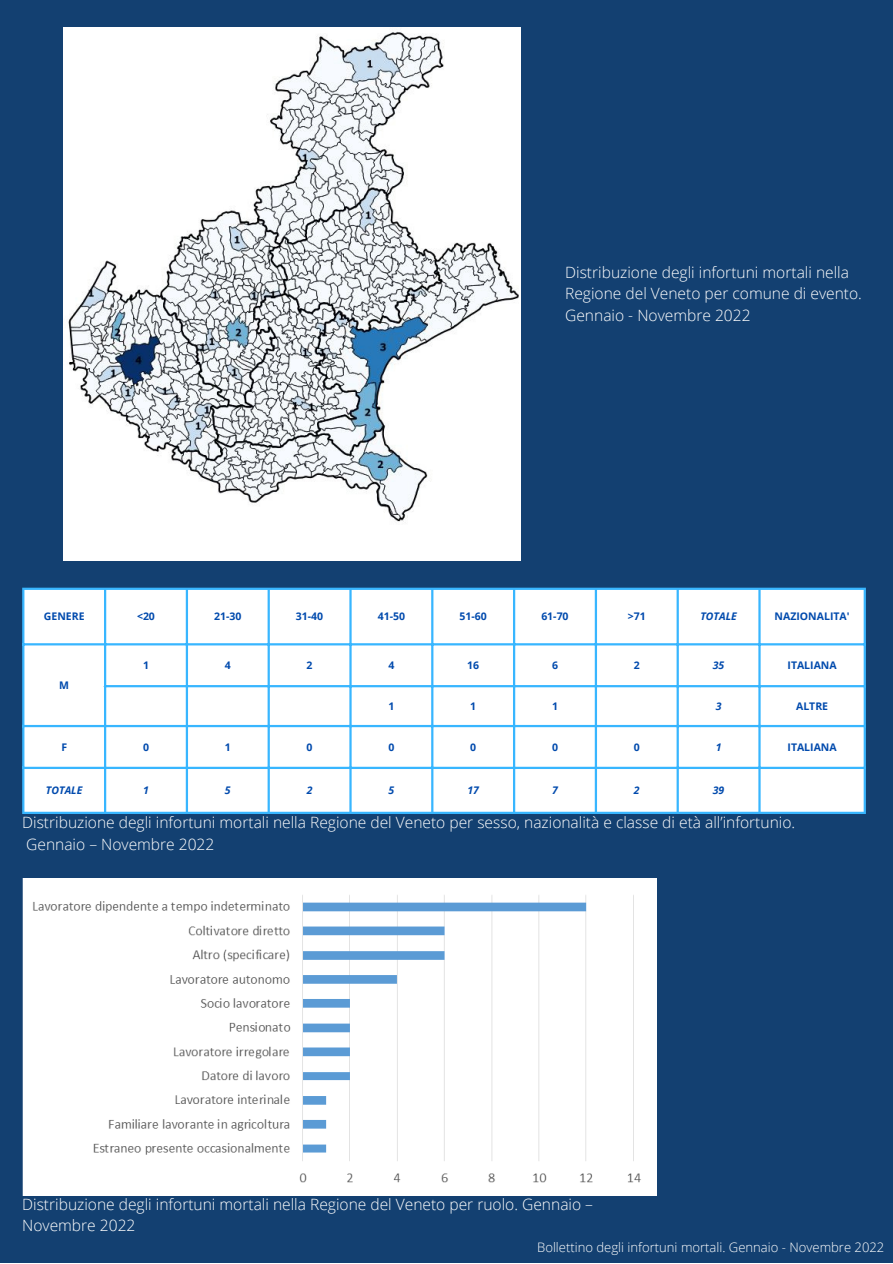
<style>
.page{position:relative;width:893px;height:1264px;background:#fff}
.page>*{position:absolute;margin:0;border:0;box-sizing:border-box;transform-origin:0 0}
.t1{font:300 15.6px/21.3px "Open Sans";color:#fff}
.t2{font:300 13.05px "Open Sans";color:#fff}
.t3{font:700 10.5px "Open Sans";color:#004aad}
.t4{font:italic 700 10.5px "Open Sans";color:#004aad}
</style>
<div class="page">
<div style="left:0;top:0;width:892px;height:1262px;background:#134071"></div>
<div style="left:24px;top:590px;width:839px;height:221px;background:#fff"></div>
<hr style="left:22px;top:590px;width:2px;height:221px;background:#38b6ff">
<hr style="left:104px;top:590px;width:2px;height:221px;background:#38b6ff">
<hr style="left:186px;top:590px;width:2px;height:221px;background:#38b6ff">
<hr style="left:267px;top:590px;width:3px;height:221px;background:#38b6ff">
<hr style="left:349px;top:590px;width:2px;height:221px;background:#38b6ff">
<hr style="left:431px;top:590px;width:2px;height:221px;background:#38b6ff">
<hr style="left:513px;top:590px;width:2px;height:221px;background:#38b6ff">
<hr style="left:594px;top:590px;width:3px;height:221px;background:#38b6ff">
<hr style="left:676px;top:590px;width:2px;height:221px;background:#38b6ff">
<hr style="left:758px;top:590px;width:2px;height:221px;background:#38b6ff">
<hr style="left:863px;top:590px;width:2px;height:221px;background:#38b6ff">
<hr style="left:22px;top:587px;width:843px;height:3px;background:#38b6ff">
<hr style="left:22px;top:643px;width:843px;height:2px;background:#38b6ff">
<hr style="left:104px;top:685px;width:761px;height:2px;background:#38b6ff">
<hr style="left:22px;top:725px;width:843px;height:2px;background:#38b6ff">
<hr style="left:22px;top:766px;width:843px;height:3px;background:#38b6ff">
<hr style="left:22px;top:811px;width:843px;height:3px;background:#38b6ff">
<img style="left:22px;top:878px;width:634px;height:317px">
<img style="left:64px;top:28px;width:456px;height:533px">
<p class="t1" style="left:565px;top:261px;width:298px">Distribuzione degli infortuni mortali nella<br>Regione del Veneto per comune di evento.<br>Gennaio - Novembre 2022</p>
<p class="t3" style="left:44px;top:609px;width:42px">GENERE</p>
<p class="t3" style="left:137px;top:609px;width:19px">&lt;20</p>
<p class="t3" style="left:214px;top:609px;width:29px">21-30</p>
<p class="t3" style="left:296px;top:609px;width:29px">31-40</p>
<p class="t3" style="left:377px;top:609px;width:29px">41-50</p>
<p class="t3" style="left:459px;top:609px;width:29px">51-60</p>
<p class="t3" style="left:541px;top:609px;width:29px">61-70</p>
<p class="t3" style="left:627px;top:609px;width:19px">&gt;71</p>
<p class="t4" style="left:700px;top:609px;width:38px">TOTALE</p>
<p class="t3" style="left:774px;top:609px;width:76px">NAZIONALITA'</p>
<p class="t3" style="left:59px;top:678px;width:11px">M</p>
<p class="t3" style="left:143px;top:657px;width:7px">1</p>
<p class="t3" style="left:225px;top:657px;width:7px">4</p>
<p class="t3" style="left:306px;top:657px;width:7px">2</p>
<p class="t3" style="left:388px;top:657px;width:7px">4</p>
<p class="t3" style="left:467px;top:657px;width:13px">16</p>
<p class="t3" style="left:552px;top:657px;width:7px">6</p>
<p class="t3" style="left:633px;top:657px;width:7px">2</p>
<p class="t4" style="left:712px;top:657px;width:13px">35</p>
<p class="t3" style="left:787px;top:657px;width:51px">ITALIANA</p>
<p class="t3" style="left:388px;top:698px;width:7px">1</p>
<p class="t3" style="left:470px;top:698px;width:7px">1</p>
<p class="t3" style="left:552px;top:698px;width:7px">1</p>
<p class="t4" style="left:715px;top:698px;width:7px">3</p>
<p class="t3" style="left:796px;top:698px;width:34px">ALTRE</p>
<p class="t3" style="left:61px;top:739px;width:7px">F</p>
<p class="t3" style="left:143px;top:739px;width:7px">0</p>
<p class="t3" style="left:225px;top:739px;width:7px">1</p>
<p class="t3" style="left:306px;top:739px;width:7px">0</p>
<p class="t3" style="left:388px;top:739px;width:7px">0</p>
<p class="t3" style="left:470px;top:739px;width:7px">0</p>
<p class="t3" style="left:552px;top:739px;width:7px">0</p>
<p class="t3" style="left:633px;top:739px;width:7px">0</p>
<p class="t4" style="left:715px;top:739px;width:7px">1</p>
<p class="t3" style="left:787px;top:739px;width:51px">ITALIANA</p>
<p class="t4" style="left:46px;top:783px;width:38px">TOTALE</p>
<p class="t4" style="left:143px;top:783px;width:7px">1</p>
<p class="t4" style="left:225px;top:783px;width:7px">5</p>
<p class="t4" style="left:307px;top:783px;width:7px">2</p>
<p class="t4" style="left:388px;top:783px;width:7px">5</p>
<p class="t4" style="left:467px;top:783px;width:13px">17</p>
<p class="t4" style="left:552px;top:783px;width:7px">7</p>
<p class="t4" style="left:634px;top:783px;width:7px">2</p>
<p class="t4" style="left:712px;top:783px;width:13px">39</p>
<p class="t1" style="left:22px;top:811px;width:774px">Distribuzione degli infortuni mortali nella Regione del Veneto per sesso, nazionalità e classe di età all’infortunio.<br>Gennaio – Novembre 2022</p>
<p class="t1" style="left:22px;top:1192px;width:572px">Distribuzione degli infortuni mortali nella Regione del Veneto per ruolo. Gennaio –<br>Novembre 2022</p>
<p class="t2" style="left:537px;top:1237px;width:348px">Bollettino degli infortuni mortali. Gennaio - Novembre 2022</p>
</div>
